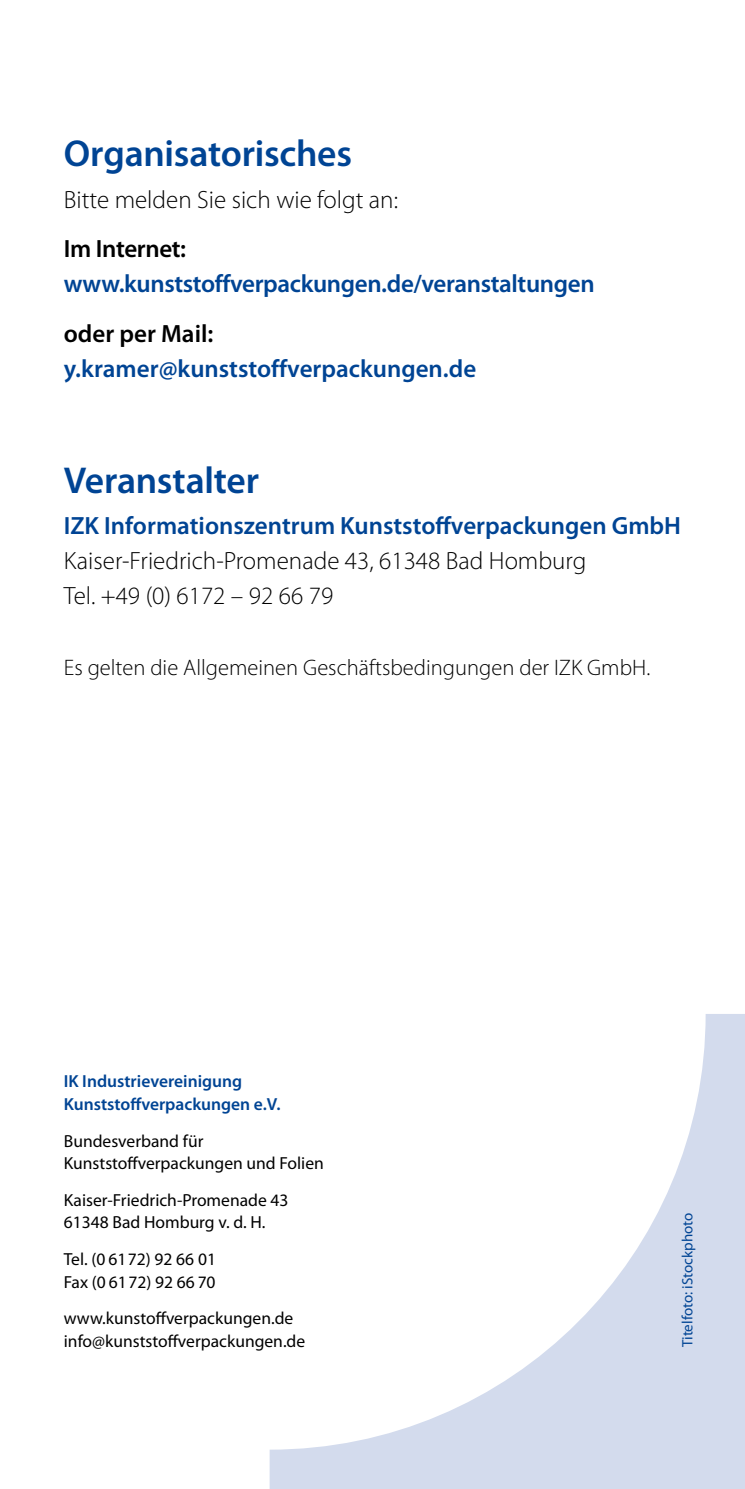
<style>
.page{position:relative;width:745px;height:1489px;background:#fff}
.page>*{position:absolute;margin:0;border:0;box-sizing:border-box;transform-origin:0 0}
.t1{font:600 37.5px "Myriad Pro";letter-spacing:-.01em;color:#004494}
.t2{font:600 25px "Myriad Pro";color:#004494}
.t3{font:300 25px/35px "Myriad Pro";color:#000}
.t4{font:600 25px "Myriad Pro";letter-spacing:-.005em;color:#000}
.t5{font:300 22.5px "Myriad Pro";color:#000}
.t6{font:17.5px/22.5px "Myriad Pro";color:#000}
.t7{font:600 17.5px/22.5px "Myriad Pro";color:#004494}
.t8{font:15px "Myriad Pro";color:#004494}
</style>
<div class="page">
<svg style="left:269px;top:1014px;width:475px;height:474px"></svg>
<h1 class="t1" style="left:64px;top:130px;width:289px">Organisatorisches</h1>
<h2 class="t3" style="left:64px;top:182px;width:335px">Bitte melden Sie sich wie folgt an:</h2>
<h2 class="t4" style="left:64px;top:233px;width:124px">Im Internet:</h2>
<h2 class="t2" style="left:64px;top:268px;width:532px">www.kunststoffverpackungen.de/veranstaltungen</h2>
<h2 class="t4" style="left:64px;top:317px;width:151px">oder per Mail:</h2>
<h2 class="t2" style="left:64px;top:352px;width:413px">y.kramer@kunststoffverpackungen.de</h2>
<h1 class="t1" style="left:64px;top:456px;width:196px">Veranstalter</h1>
<h2 class="t2" style="left:64px;top:510px;width:618px">IZK Informationszentrum Kunststoffverpackungen GmbH</h2>
<h2 class="t3" style="left:64px;top:543px;width:523px">Kaiser-Friedrich-Promenade 43, 61348 Bad Homburg<br>Tel. +49 (0) 6172 – 92 66 79</h2>
<p class="t5" style="left:64px;top:653px;width:587px">Es gelten die Allgemeinen Geschäftsbedingungen der IZK GmbH.</p>
<p class="t7" style="left:64px;top:1069px;width:218px">IK Industrievereinigung<br>Kunststoffverpackungen e.V.</p>
<p class="t6" style="left:64px;top:1129px;width:261px">Bundesverband für<br>Kunststoffverpackungen und Folien</p>
<p class="t6" style="left:64px;top:1188px;width:226px">Kaiser-Friedrich-Promenade 43<br>61348 Bad Homburg v. d. H.</p>
<p class="t6" style="left:64px;top:1247px;width:153px">Tel. (0 61 72) 92 66 01<br>Fax (0 61 72) 92 66 70</p>
<p class="t6" style="left:64px;top:1306px;width:243px">www.kunstoffverpackungen.de info@kunststoffverpackungen.de</p>
<p class="t8" style="left:677px;top:1346px;width:136px;rotate:-90deg">Titelfoto: iStockphoto</p>
</div>
